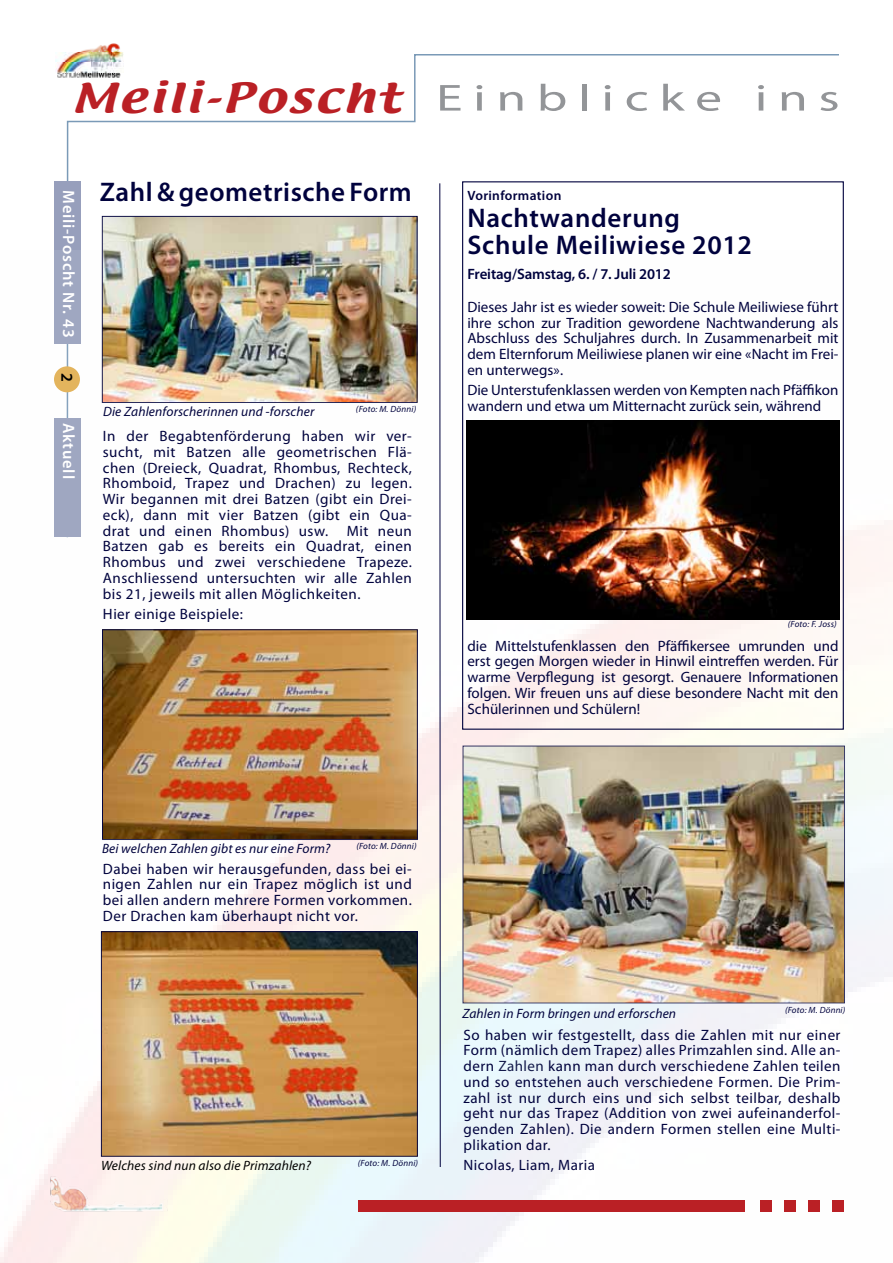
<style>
.page{position:relative;width:893px;height:1263px;background:#fff}
.page>*{position:absolute;margin:0;border:0;box-sizing:border-box;transform-origin:0 0}
.t1{font:37.8px "Myriad Pro";letter-spacing:.2em;color:#939598;scale:1.42 1}
.t2{font:36.15px "Textile";letter-spacing:.05em;color:#ba2025;scale:1.31 1}
.t3{font:600 27px/27px "Myriad Pro";letter-spacing:.025em;color:#00023d}
.t4{font:600 16.5px "Myriad Pro";letter-spacing:.05em;color:#fff}
.t5{font:600 16.5px "Myriad Pro";color:#000}
.t6{font:15px/15.8px "Myriad Pro";letter-spacing:.005em;color:#00023d;text-align:justify}
.t7{font:15px "Myriad Pro";letter-spacing:.03em;color:#00023d}
.t8{font:600 15px "Myriad Pro";letter-spacing:-.01em;color:#00023d}
.t9{font:italic 13.5px "Myriad Pro";letter-spacing:.01em;color:#00023d}
.t10{font:italic 13.5px "Myriad Pro";letter-spacing:.01em;color:#000}
.t11{font:600 13.5px "Myriad Pro";letter-spacing:.025em;color:#00023d}
.t12{font:italic 9px "Myriad Pro";letter-spacing:.02em;color:#00023d}
.s1{color:#13194a}
</style>
<div class="page">
<svg style="left:66px;top:54px;width:773px;height:197px"></svg>
<div style="left:54px;top:181px;width:27px;height:162px;background:#979fbc"></div>
<img style="left:55px;top:43px;width:68px;height:36px">
<img style="left:0;top:251px;width:893px;height:1012px">
<div style="left:358px;top:1200px;width:387px;height:12px;background:#ba2025"></div>
<div style="left:760px;top:1200px;width:11px;height:12px;background:#ba2025"></div>
<div style="left:784px;top:1201px;width:12px;height:11px;background:#ba2025"></div>
<div style="left:808px;top:1200px;width:11px;height:12px;background:#ba2025"></div>
<div style="left:832px;top:1200px;width:12px;height:12px;background:#ba2025"></div>
<img style="left:2px;top:1160px;width:213px;height:85px">
<hr style="left:440px;top:183px;width:1px;height:984px;background:#00023d">
<img style="left:104px;top:218px;width:311px;height:183px">
<div style="left:102px;top:216px;width:315px;height:187px;border:1px solid #00023d"></div>
<img style="left:104px;top:631px;width:312px;height:207px">
<div style="left:102px;top:629px;width:316px;height:211px;border:1px solid #00023d"></div>
<img style="left:103px;top:933px;width:313px;height:222px">
<div style="left:101px;top:931px;width:317px;height:226px;border:1px solid #00023d"></div>
<img style="left:462px;top:745px;width:383px;height:258px">
<img style="left:466px;top:420px;width:373px;height:199px">
<h2 class="t2" style="left:71px;top:73px;width:253px">Meili-Poscht</h2>
<h1 class="t1" style="left:436px;top:75px;width:286px">Einblicke ins</h1>
<p class="t4" style="left:79px;top:190px;width:149px;rotate:90deg">Meili-Poscht Nr. 43</p>
<p class="t5" style="left:78px;top:373px;width:10px;rotate:90deg">2</p>
<p class="t4" style="left:79px;top:423px;width:57px;rotate:90deg">Aktuell</p>
<h3 class="t3" style="left:100px;top:178px;width:314px">Zahl &amp; geometrische Form</h3>
<p class="t9" style="left:103px;top:403px;width:213px">Die Zahlenforscherinnen und -forscher</p>
<p class="t12" style="left:356px;top:403px;width:62px">(Foto: M. Dönni)</p>
<p class="t6" style="left:103px;top:428px;width:310px">In der Begabtenförderung haben wir ver&shy;sucht, mit Batzen alle geometrischen Flä&shy;chen (Dreieck, Quadrat, Rhombus, Rechteck, Rhomboid, Trapez und Drachen) zu legen.<br>Wir begannen mit drei Batzen (gibt ein Drei&shy;eck), dann mit vier Batzen (gibt ein Qua&shy;drat und einen Rhombus) usw. Mit neun Batzen gab es bereits ein Quadrat, einen Rhombus und zwei verschiedene Trapeze.<br>Anschliessend untersuchten wir alle Zahlen bis 21, jeweils mit allen Möglichkeiten.</p>
<p class="t7" style="left:103px;top:604px;width:142px">Hier einige Beispiele:</p>
<p class="t11" style="left:467px;top:187px;width:95px">Vorinformation</p>
<h3 class="t3" style="left:467px;top:204px;width:286px">Nachtwanderung<br>Schule Meiliwiese 2012</h3>
<p class="t8" style="left:467px;top:264px;width:205px">Freitag/Samstag, 6. / 7. Juli 2012</p>
<p class="t6" style="left:467px;top:299px;width:372px">Dieses Jahr ist es wieder soweit: Die Schule Meiliwiese führt ihre schon zur Tradition gewordene Nachtwanderung als Abschluss des Schuljahres durch. In Zusammenarbeit mit dem Elternforum Meiliwiese planen wir eine «Nacht im Frei&shy;en unterwegs».</p>
<p class="t6" style="left:467px;top:382px;width:372px">Die Unterstufenklassen werden von Kempten nach Pfäffikon wandern und etwa um Mitternacht zurück sein, während</p>
<p class="t12" style="left:788px;top:618px;width:50px">(Foto: F. Joss)</p>
<p class="t6" style="left:467px;top:637px;width:372px">die Mittelstufenklassen den Pfäffikersee umrunden und erst gegen Morgen wieder in Hinwil eintreffen werden. Für warme Verpflegung ist gesorgt. Genauere Informationen folgen. Wir freuen uns auf diese besondere Nacht mit den Schülerinnen und Schülern!</p>
<p class="t9" style="left:102px;top:840px;width:230px">Bei welchen Zahlen gibt es nur eine Form?</p>
<p class="t12" style="left:356px;top:840px;width:62px">(Foto: M. Dönni)</p>
<p class="t6" style="left:103px;top:860px;width:310px">Dabei haben wir herausgefunden, dass bei ei&shy;nigen Zahlen nur ein Trapez möglich ist und bei allen andern mehrere Formen vorkommen.<br>Der Drachen kam überhaupt nicht vor.</p>
<p class="t10" style="left:101px;top:1157px;width:212px">Welches sind nun also die Primzahlen?</p>
<p class="t12" style="left:358px;top:1157px;width:62px">(Foto: M. Dönni)</p>
<p class="t9" style="left:462px;top:1005px;width:215px">Zahlen in Form bringen und erforschen</p>
<p class="t12" style="left:785px;top:1004px;width:62px">(Foto: M. Dönni)</p>
<p class="t6" style="left:463px;top:1026px;width:379px">So haben wir festgestellt, dass die Zahlen mit nur einer Form (nämlich dem Trapez) alles Primzahlen sind. Alle an&shy;dern <span class="s1">Zahlen</span> kann man durch verschiedene Zahlen teilen und so entstehen auch verschiedene Formen. Die Prim&shy;zahl ist nur durch eins und sich selbst teilbar, deshalb geht nur das Trapez (Addition von zwei aufeinanderfol&shy;genden Zahlen). Die andern Formen stellen eine Multi&shy;plikation dar.</p>
<p class="t7" style="left:463px;top:1156px;width:133px">Nicolas, Liam, Maria</p>
</div>
